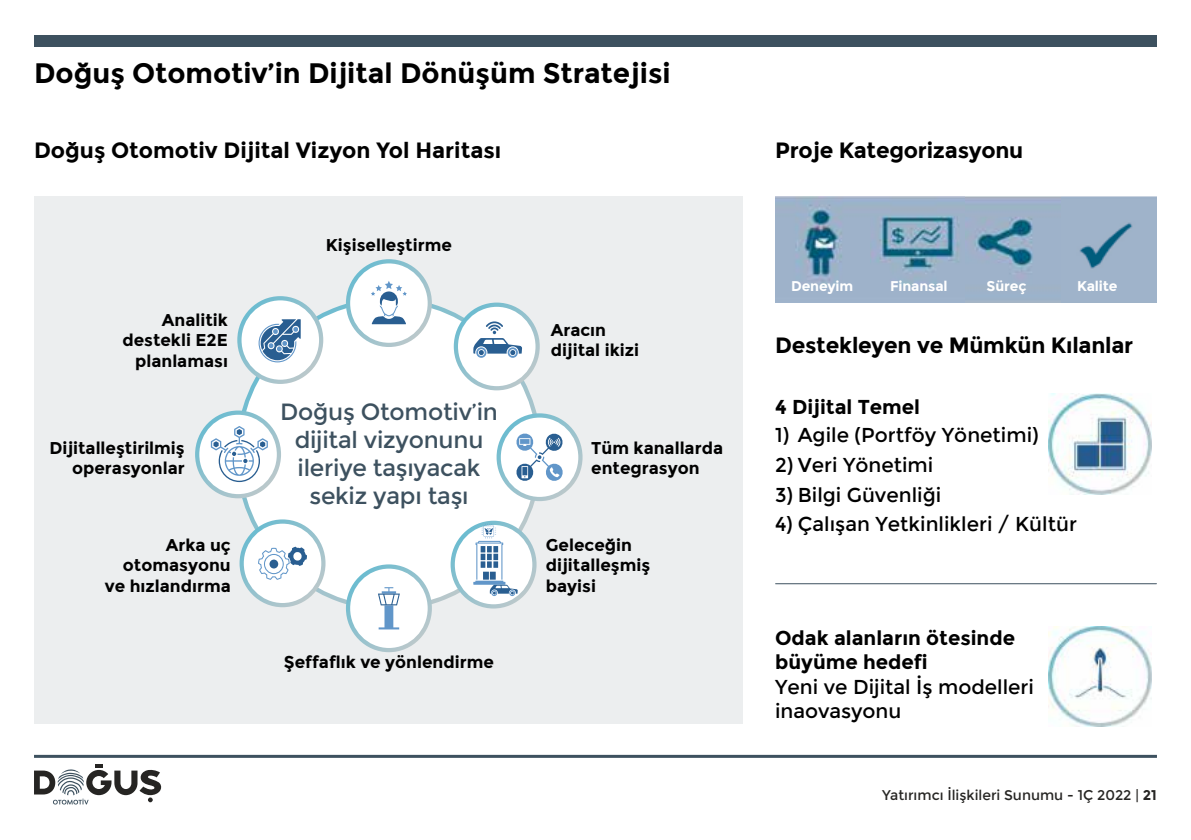
<style>
.page{position:relative;width:1191px;height:840px;background:#fff}
.page>*{position:absolute;margin:0;border:0;box-sizing:border-box;transform-origin:0 0}
.t1{font:700 28px "Montserrat";color:#000}
.t2{font:23.4px/28px "Montserrat";letter-spacing:-.01em;color:#3d515f;text-align:center}
.t3{font:700 22px "Montserrat";letter-spacing:-.01em;color:#000}
.t4{font:20px/24px "Montserrat";color:#000}
.t5{font:700 20px/24px "Montserrat";color:#000}
.t6{font:700 17px/20.4px "Montserrat";color:#010101;text-align:right}
.t7{font:14px "Montserrat";color:#262523}
.t8{font:700 14px "Montserrat";letter-spacing:-.01em;color:#fff}
.s1{font-weight:700}
</style>
<div class="page">
<div style="left:34px;top:35px;width:1123px;height:12px;background:#3d515f"></div>
<hr style="left:34px;top:754px;width:1123px;height:3px;background:#3d515f">
<svg style="left:34px;top:764px;width:128px;height:40px"></svg>
<img style="left:1048px;top:626px;width:103px;height:100px">
<img style="left:1048px;top:393px;width:103px;height:101px">
<div style="left:34px;top:196px;width:709px;height:527px;background:#eceeef"></div>
<div style="left:236px;top:303px;width:301px;height:306px;background:#fff"></div>
<svg style="left:239px;top:519px;width:86px;height:88px"></svg>
<svg style="left:346px;top:259px;width:86px;height:88px;background:#e0ebef"></svg>
<svg style="left:496px;top:413px;width:86px;height:88px;background:#d8e5ed"></svg>
<svg style="left:346px;top:564px;width:86px;height:87px;background:#e5eef2"></svg>
<svg style="left:450px;top:520px;width:86px;height:88px"></svg>
<svg style="left:195px;top:410px;width:86px;height:88px"></svg>
<svg style="left:454px;top:302px;width:86px;height:88px"></svg>
<svg style="left:237px;top:296px;width:86px;height:88px"></svg>
<hr style="left:775px;top:583px;width:381px;height:1px;background:#3d515f">
<img style="left:775px;top:196px;width:381px;height:107px">
<h1 class="t1" style="left:34px;top:57px;width:638px">Doğuş Otomotiv’in Dijital Dönüşüm Stratejisi</h1>
<p class="t3" style="left:34px;top:137px;width:469px">Doğuş Otomotiv Dijital Vizyon Yol Haritası</p>
<p class="t6" style="left:122px;top:309px;width:107px">Analitik destekli E2E planlaması</p>
<p class="t6" style="left:49px;top:437px;width:137px">Dijitalleştirilmiş operasyonlar</p>
<p class="t6" style="left:105px;top:534px;width:127px">Arka uç otomasyonu ve hızlandırma</p>
<p class="t6" style="left:326px;top:234px;width:127px">Kişiselleştirme</p>
<h2 class="t2" style="left:280px;top:398px;width:219px">Doğuş Otomotiv’in dijital vizyonunu ileriye taşıyacak sekiz yapı taşı</h2>
<p class="t6" style="left:284px;top:651px;width:211px">Şeffaflık ve yönlendirme</p>
<p class="t6" style="left:551px;top:319px;width:90px;text-align:left">Aracın dijital ikizi</p>
<p class="t6" style="left:591px;top:437px;width:133px;text-align:left">Tüm kanallarda entegrasyon</p>
<p class="t6" style="left:546px;top:534px;width:106px;text-align:left">Geleceğin dijitalleşmiş bayisi</p>
<p class="t3" style="left:775px;top:137px;width:250px">Proje Kategorizasyonu</p>
<p class="t8" style="left:791px;top:277px;width:64px">Deneyim</p>
<p class="t8" style="left:890px;top:277px;width:59px">Finansal</p>
<p class="t8" style="left:986px;top:277px;width:41px">Süreç</p>
<p class="t8" style="left:1077px;top:277px;width:42px">Kalite</p>
<p class="t3" style="left:775px;top:332px;width:360px">Destekleyen ve Mümkün Kılanlar</p>
<p class="t5" style="left:775px;top:394px;width:147px">4 Dijital Temel</p>
<p class="t4" style="left:775px;top:423px;width:265px">1) Agile (Portföy Yönetimi)</p>
<p class="t4" style="left:775px;top:453px;width:160px">2) Veri Yönetimi</p>
<p class="t4" style="left:775px;top:482px;width:168px">3) Bilgi Güvenliği</p>
<p class="t4" style="left:775px;top:512px;width:303px">4) Çalışan Yetkinlikleri / Kültür</p>
<p class="t5" style="left:775px;top:625px;width:241px">Odak alanların ötesinde büyüme hedefi</p>
<p class="t4" style="left:775px;top:674px;width:260px">Yeni ve Dijital İş modelleri inaovasyonu</p>
<p class="t7" style="left:882px;top:786px;width:276px">Yatırımcı İlişkileri Sunumu - 1Ç 2022 | <span class="s1">21</span></p>
</div>
